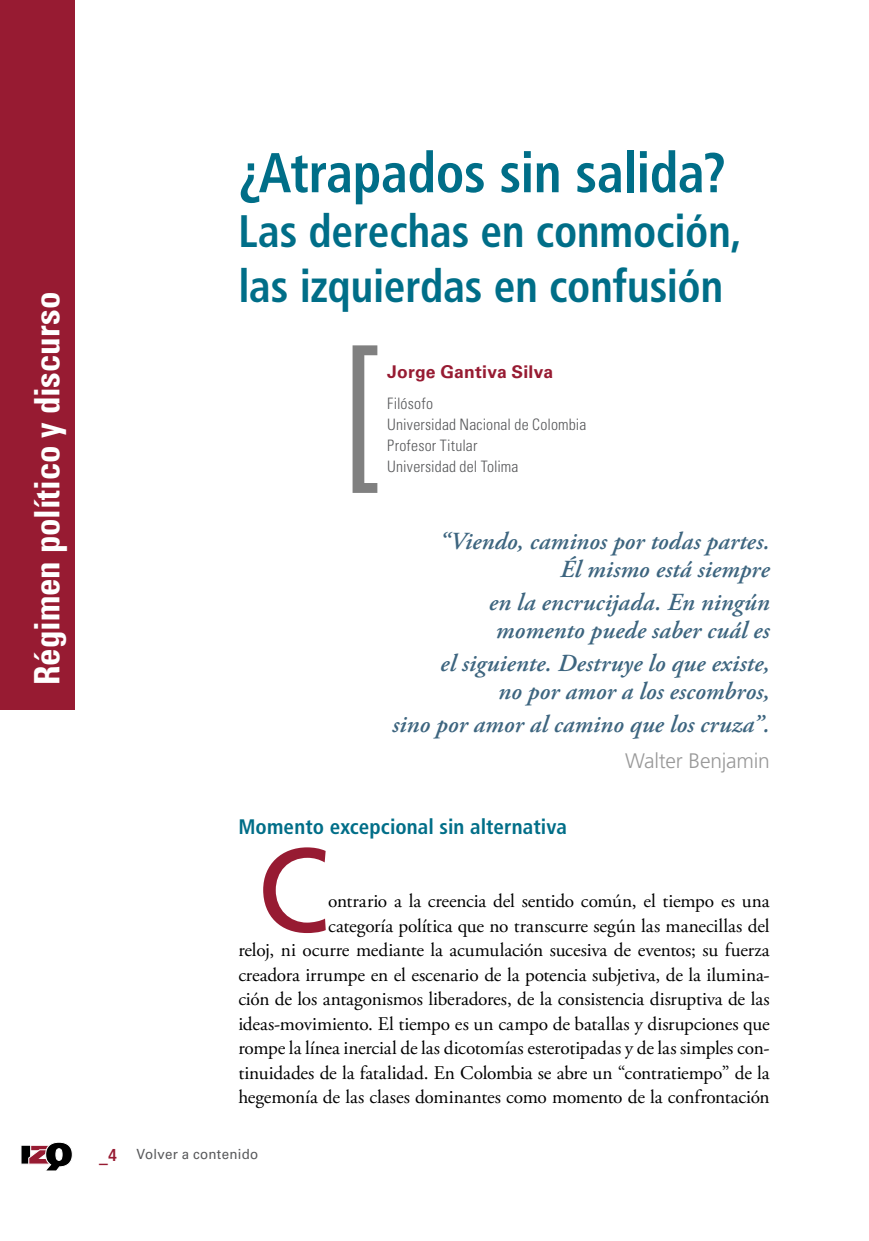
<style>
.page{position:relative;width:869px;height:1241px;background:#fff}
.page>*{position:absolute;margin:0;border:0;box-sizing:border-box;transform-origin:0 0}
.t1{font:118.65px "Frutiger LT Std";color:#971b32}
.t2{font:700 condensed 56px "Frutiger LT Std";letter-spacing:-.005em;color:#006e88;scale:.95 1}
.t3{font:700 condensed 45.5px/54.6px "Frutiger LT Std";letter-spacing:-.005em;color:#006e88;scale:.95 1}
.t4{font:700 condensed 35px "Univers LT Std";letter-spacing:-.005em;color:#fff}
.t5{font:italic 600 24.5px/28px "Adobe Garamond Pro";letter-spacing:.005em;color:#3d657f;text-align:right}
.t6{font:700 condensed 21px "Frutiger LT Std";letter-spacing:.005em;color:#006e88}
.t7{font:300 21px "Frutiger LT Std";letter-spacing:-.01em;color:#999}
.t8{font:19.25px/24.5px "Adobe Garamond Pro";letter-spacing:-.005em;color:#000;text-align:right}
.t9{font:700 17.5px "Univers LT Std";letter-spacing:.01em;color:#971b32}
.t10{font:300 condensed 15.75px/21px "Univers LT Std";letter-spacing:.01em;color:#58595b}
.t11{font:14px "Univers LT Std";letter-spacing:.02em;color:#58595b;scale:.95 1}
.s1{font-family:"Humanist 777 BT Bold Condensed B";font-size:17.5px;color:#971b32}
</style>
<div class="page">
<div style="left:0;top:0;width:74px;height:709px;background:#971b32"></div>
<svg style="left:352px;top:345px;width:25px;height:148px"></svg>
<svg style="left:21px;top:1142px;width:52px;height:29px"></svg>
<h3 class="t4" style="left:26px;top:685px;width:395px;rotate:-90deg">Régimen político y discurso</h3>
<h2 class="t2" style="left:238px;top:139px;width:514px">¿Atrapados sin salida?</h2>
<h3 class="t3" style="left:238px;top:204px;width:531px">Las derechas en conmoción, las izquierdas en confusión</h3>
<p class="t9" style="left:387px;top:362px;width:167px">Jorge Gantiva Silva</p>
<p class="t10" style="left:387px;top:393px;width:200px">Filósofo<br>Universidad Nacional de Colombia<br>Profesor Titular<br>Universidad del Tolima</p>
<p class="t5" style="left:439px;top:528px;width:332px">“Viendo, caminos por todas partes.<br>Él mismo está siempre</p>
<p class="t5" style="left:488px;top:589px;width:282px;text-align:left">en la encrucijada. En ningún momento puede saber cuál es</p>
<p class="t5" style="left:440px;top:650px;width:331px">el siguiente. Destruye lo que existe, no por amor a los escombros,</p>
<p class="t5" style="left:392px;top:711px;width:379px">sino por amor al camino que los cruza”.</p>
<p class="t7" style="left:624px;top:749px;width:146px">Walter Benjamin</p>
<p class="t6" style="left:238px;top:813px;width:330px">Momento excepcional sin alternativa</p>
<h1 class="t1" style="left:257px;top:820px;width:74px">C</h1>
<p class="t8" style="left:238px;top:889px;width:532px">ontrario a la creencia del sentido común, el tiempo es una<br>categoría política que no transcurre según las manecillas del<br>reloj, ni ocurre mediante la acumulación sucesiva de eventos; su fuerza creadora irrumpe en el escenario de la potencia subjetiva, de la ilumina&shy;ción de los antagonismos liberadores, de la consistencia disruptiva de las ideas-movimiento. El tiempo es un campo de batallas y disrupciones que rompe la línea inercial de las dicotomías esterotipadas y de las simples con&shy;tinuidades de la fatalidad. En Colombia se abre un “contratiempo” de la hegemonía de las clases dominantes como momento de la confrontación</p>
<p class="t11" style="left:99px;top:1145px;width:169px"><span class="s1">_4</span> Volver a contenido</p>
</div>
